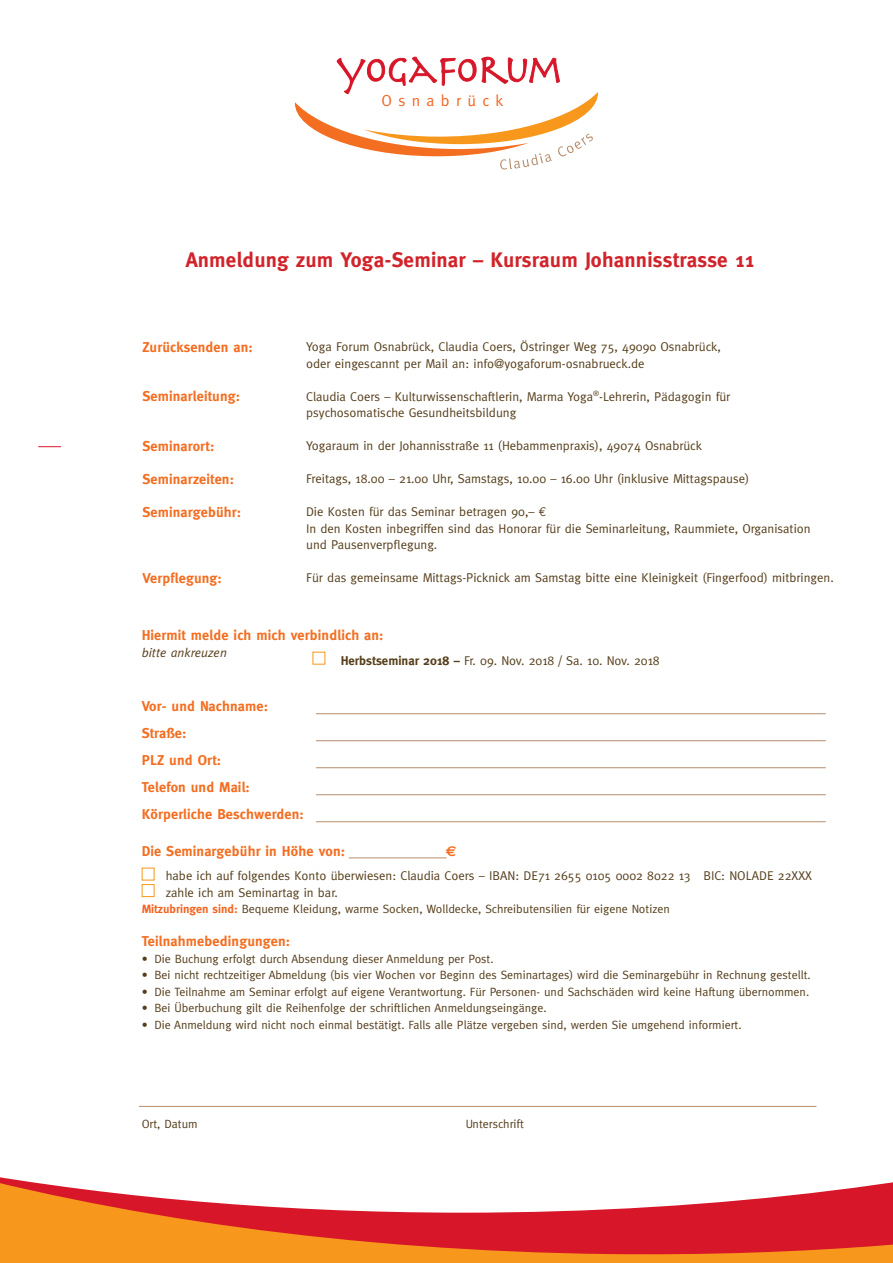
<style>
.page{position:relative;width:893px;height:1263px;background:#fff}
.page>*{position:absolute;margin:0;border:0;box-sizing:border-box;transform-origin:0 0}
.t1{font:700 21px "Meta";letter-spacing:.01em;color:#d1232a}
.t2{font:15.9px "Meta";letter-spacing:.4em;color:#f36421}
.t3{font:700 14.25px/27px "Meta";letter-spacing:.01em;color:#f36e21}
.t4{font:700 14.25px "Euro Sans";color:#f36e21}
.t5{font:12.75px/16.5px "Meta";color:#553e1b}
.t6{font:italic 12.75px "Meta";color:#553e1b}
.t7{font:12px "Meta";color:#553e1b}
.s1{font-family:"Euro Mono"}
.s2{font-weight:700}
.s3{font-weight:700;color:#f36421}
</style>
<div class="page">
<svg style="left:0;top:1105px;width:893px;height:158px"></svg>
<svg style="left:295px;top:56px;width:303px;height:114px"></svg>
<svg style="left:38px;top:446px;width:23px;height:1px"></svg>
<div style="left:142px;top:884px;width:12px;height:13px;border:1px solid #f7981d"></div>
<hr style="left:316px;top:713px;width:510px;height:1px;background:#b68d6d">
<hr style="left:316px;top:740px;width:510px;height:1px;background:#b68d6d">
<hr style="left:316px;top:767px;width:510px;height:1px;background:#b68d6d">
<hr style="left:316px;top:794px;width:510px;height:1px;background:#b68d6d">
<hr style="left:316px;top:821px;width:510px;height:1px;background:#b68d6d">
<hr style="left:139px;top:1106px;width:677px;height:1px;background:#b68d6d">
<hr style="left:349px;top:857px;width:97px;height:1px;background:#b68d6d">
<p class="t2" style="left:382px;top:92px;width:123px">Osnabrück</p>
<h1 class="t1" style="left:186px;top:248px;width:570px">Anmeldung zum Yoga-Seminar – Kursraum Johannisstrasse 11</h1>
<p class="t3" style="left:142px;top:333px;width:112px">Zurücksenden an:</p>
<p class="t3" style="left:142px;top:383px;width:99px">Seminarleitung:</p>
<p class="t3" style="left:142px;top:432px;width:73px">Seminarort:</p>
<p class="t3" style="left:142px;top:465px;width:93px">Seminarzeiten:</p>
<p class="t3" style="left:142px;top:498px;width:100px">Seminargebühr:</p>
<p class="t3" style="left:142px;top:564px;width:81px">Verpflegung:</p>
<p class="t5" style="left:306px;top:338px;width:416px">Yoga Forum Osnabrück, Claudia Coers, Östringer Weg 75, 49090 Osnabrück, oder eingescannt per Mail an: info@yogaforum-osnabrueck.de</p>
<p class="t5" style="left:306px;top:388px;width:426px">Claudia Coers – Kulturwissenschaftlerin, Marma Yoga<sup>®</sup>-Lehrerin, Pädagogin für psychosomatische Gesundheitsbildung</p>
<p class="t5" style="left:306px;top:437px;width:397px">Yogaraum in der Johannisstraße 11 (Hebammenpraxis), 49074 Osnabrück</p>
<p class="t5" style="left:306px;top:470px;width:444px">Freitags, 18.00 – 21.00 Uhr, Samstags, 10.00 – 16.00 Uhr (inklusive Mittagspause)</p>
<p class="t5" style="left:306px;top:503px;width:506px">Die Kosten für das Seminar betragen 90,– <span class="s1">E<br></span>In den Kosten inbegriffen sind das Honorar für die Seminarleitung, Raummiete, Organisation und Pausenverpflegung.</p>
<p class="t5" style="left:306px;top:569px;width:529px">Für das gemeinsame Mittags-Picknick am Samstag bitte eine Kleinigkeit (Fingerfood) mitbringen.</p>
<p class="t3" style="left:142px;top:622px;width:243px">Hiermit melde ich mich verbindlich an:</p>
<p class="t6" style="left:142px;top:645px;width:87px">bitte ankreuzen</p>
<p class="t5" style="left:341px;top:652px;width:320px"><span class="s2">Herbstseminar 2018 –</span> Fr. 09. Nov. 2018 / Sa. 10. Nov. 2018</p>
<p class="t3" style="left:142px;top:692px;width:164px">Vor- und Nachname:<br>Straße:<br>PLZ und Ort:<br>Telefon und Mail:<br>Körperliche Beschwerden:</p>
<p class="t3" style="left:142px;top:838px;width:205px">Die Seminargebühr in Höhe von:</p>
<p class="t4" style="left:446px;top:843px;width:12px">E</p>
<p class="t5" style="left:166px;top:868px;width:648px">habe ich auf folgendes Konto überwiesen: Claudia Coers – IBAN: DE71 2655 0105 0002 8022 13 BIC: NOLADE 22XXX zahle ich am Seminartag in bar.</p>
<p class="t7" style="left:142px;top:902px;width:530px"><span class="s3">Mitzubringen sind:</span> Bequeme Kleidung, warme Socken, Wolldecke, Schreibutensilien für eigene Notizen</p>
<p class="t3" style="left:142px;top:928px;width:150px">Teilnahmebedingungen:</p>
<p class="t7" style="left:142px;top:952px;width:353px">• Die Buchung erfolgt durch Absendung dieser Anmeldung per Post.</p>
<p class="t7" style="left:142px;top:968px;width:670px">• Bei nicht rechtzeitiger Abmeldung (bis vier Wochen vor Beginn des Seminartages) wird die Seminargebühr in Rechnung gestellt.</p>
<p class="t7" style="left:142px;top:985px;width:669px">• Die Teilnahme am Seminar erfolgt auf eigene Verantwortung. Für Personen- und Sachschäden wird keine Haftung übernommen.</p>
<p class="t7" style="left:142px;top:1001px;width:406px">• Bei Überbuchung gilt die Reihenfolge der schriftlichen Anmeldungseingänge.</p>
<p class="t7" style="left:142px;top:1018px;width:601px">• Die Anmeldung wird nicht noch einmal bestätigt. Falls alle Plätze vergeben sind, werden Sie umgehend informiert.</p>
<p class="t7" style="left:142px;top:1117px;width:57px">Ort, Datum</p>
<p class="t7" style="left:466px;top:1117px;width:60px">Unterschrift</p>
</div>
